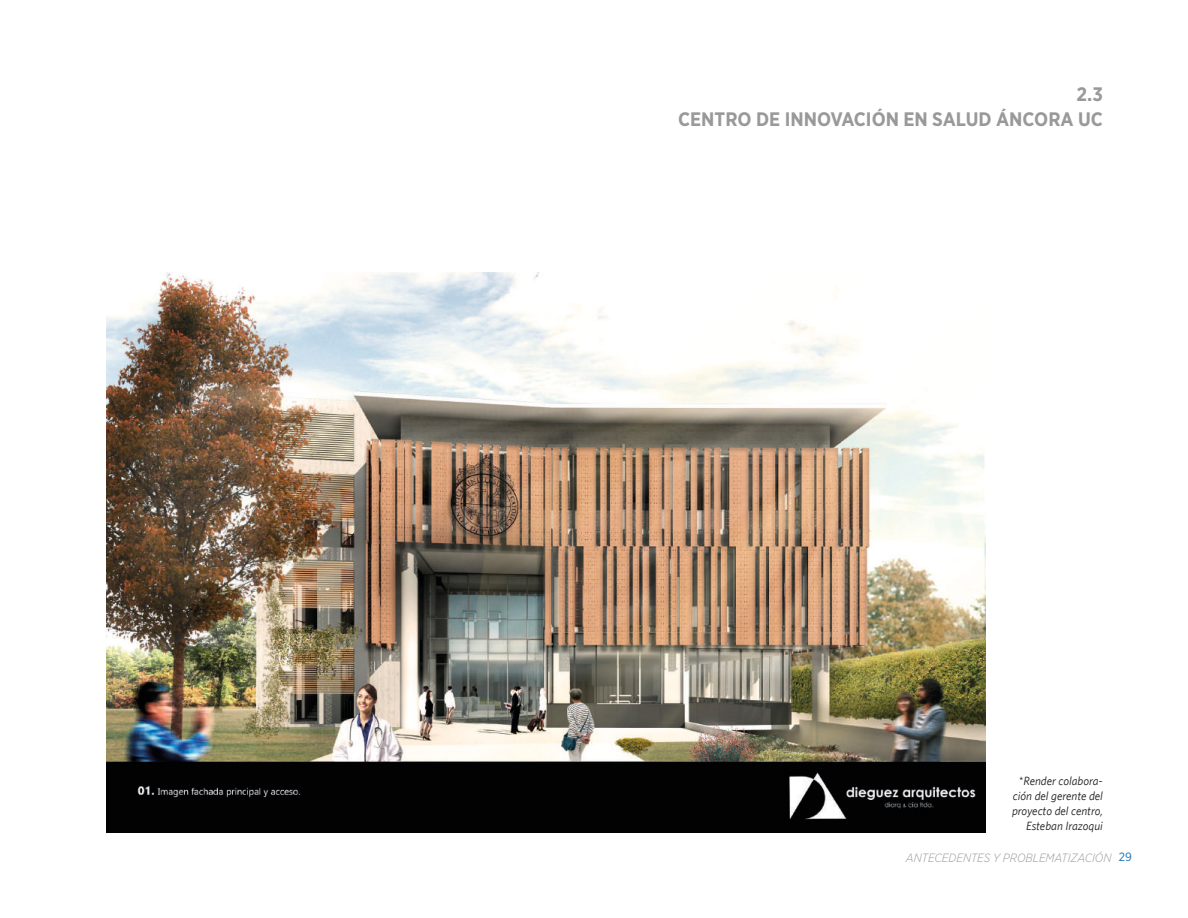
<style>
.page{position:relative;width:1188px;height:918px;background:#fff}
.page>*{position:absolute;margin:0;border:0;box-sizing:border-box;transform-origin:0 0}
.t1{font:700 19.5px/25.5px "Gotham Narrow";color:#999;text-align:right}
.t2{font:italic 12px/15px "Whitney";color:#1d1d1b;text-align:right}
.t3{font:italic 300 12px "Gotham Narrow";color:#999}
.t4{font:12px "Gotham Narrow";color:#1d70b8}
</style>
<div class="page">
<img style="left:106px;top:272px;width:879px;height:561px">
<h1 class="t1" style="left:678px;top:81px;width:426px">2.3<br>CENTRO DE INNOVACIÓN EN SALUD ÁNCORA UC</h1>
<p class="t2" style="left:1012px;top:773px;width:92px">*Render colabora&shy;ción del gerente del proyecto del centro,<br>Esteban Irazoqui</p>
<p class="t3" style="left:906px;top:850px;width:207px">ANTECEDENTES Y PROBLEMATIZACIÓN</p>
<p class="t4" style="left:1119px;top:850px;width:14px">29</p>
</div>
